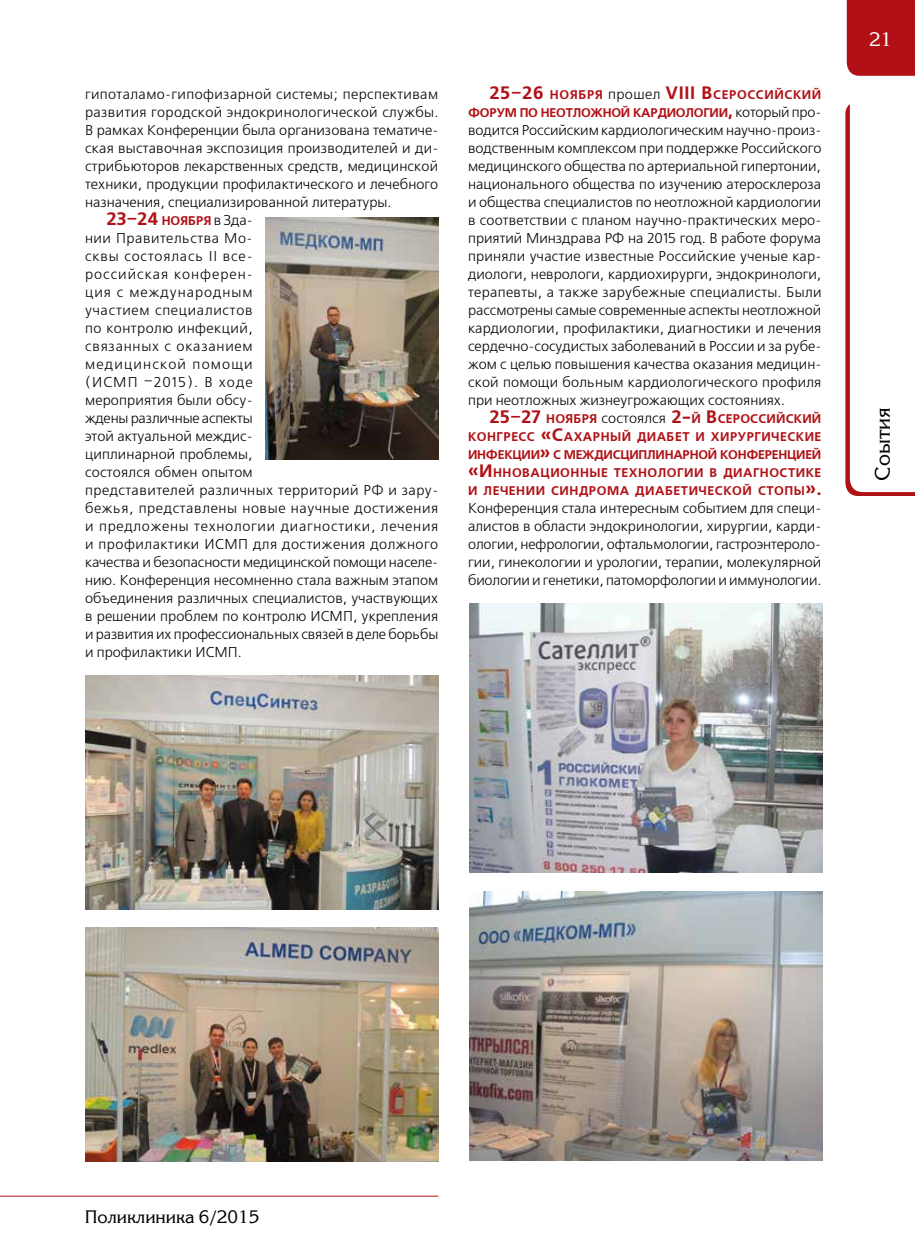
<style>
.page{position:relative;width:915px;height:1255px;background:#fff}
.page>*{position:absolute;margin:0;border:0;box-sizing:border-box;transform-origin:0 0}
.t1{font:21px "Korinna C";color:#000}
.t2{font:19.5px "Korinna C";color:#fff}
.t3{font:18px "Korinna C";color:#000}
.t4{font:14.25px/18px "Free Set C";letter-spacing:.005em;color:#000;text-align:justify}
.t5{font:700 12.6px/18px "Free Set C";letter-spacing:.04em;color:#b11116;text-align:justify}
.t6{font:700 12.6px/18px "Free Set C";letter-spacing:-.02em;color:#b11116;text-align:right}
.s1{font-size:18px}
.s2{font-weight:400;font-size:14.25px;color:#000}
</style>
<div class="page">
<div style="left:846px;top:0;width:68px;height:76px;background:#b11116"></div>
<hr style="left:0;top:1195px;width:438px;height:1px;background:#b11116">
<svg style="left:845px;top:104px;width:69px;height:392px"></svg>
<img style="left:85px;top:927px;width:353px;height:234px">
<img style="left:265px;top:217px;width:173px;height:242px">
<img style="left:85px;top:675px;width:353px;height:234px">
<img style="left:469px;top:891px;width:353px;height:269px">
<img style="left:469px;top:603px;width:353px;height:269px">
<p class="t4" style="left:85px;top:86px;width:355px">гипоталамо-гипофизарной системы; перспективам развития городской эндокринологической службы.<br>В рамках Конференции была организована тематиче&shy;ская выставочная экспозиция производителей и ди&shy;стрибьюторов лекарственных средств, медицинской техники, продукции профилактического и лечебного назначения, специализированной литературы.</p>
<p class="t5" style="left:106px;top:212px;width:148px"><span class="s1">23–24</span> ноября <span class="s2">в Зда-</span></p>
<p class="t4" style="left:85px;top:230px;width:354px;text-align:left">нии Правительства Мо-<br>сквы состоялась II все-<br>российская конферен-<br>ция с международным<br>участием специалистов<br>по контролю инфекций,<br>связанных с оказанием<br>медицинской помощи<br>(ИСМП –2015). В ходе<br>мероприятия были обсу-<br>ждены различные аспекты<br>этой актуальной междис-<br>циплинарной проблемы,<br>состоялся обмен опытом<br>представителей различных территорий РФ и зару&shy;бежья, представлены новые научные достижения и предложены технологии диагностики, лечения и профилактики ИСМП для достижения должного качества и безопасности медицинской помощи населе&shy;нию. Конференция несомненно стала важным этапом объединения различных специалистов, участвующих в решении проблем по контролю ИСМП, укрепления и развития их профессиональных связей в деле борьбы и профилактики ИСМП.</p>
<p class="t6" style="left:468px;top:86px;width:354px"><span class="s1">25–26</span> ноября <span class="s2">прошел</span> <span class="s1">VIII В</span>сероссийский форум по неотложной кардиологии<span class="s1">,</span> <span class="s2">который про-</span></p>
<p class="t4" style="left:468px;top:122px;width:355px">водится Российским кардиологическим научно-произ&shy;водственным комплексом при поддержке Российского медицинского общества по артериальной гипертонии, национального общества по изучению атеросклероза и общества специалистов по неотложной кардиологии в соответствии с планом научно-практических меро&shy;приятий Минздрава РФ на 2015 год. В работе форума приняли участие известные Российские ученые кар&shy;диологи, неврологи, кардиохирурги, эндокринологи, терапевты, а также зарубежные специалисты. Были рассмотрены самые современные аспекты неотложной кардиологии, профилактики, диагностики и лечения сердечно-сосудистых заболеваний в России и за рубе&shy;жом с целью повышения качества оказания медицин&shy;ской помощи больным кардиологического профиля при неотложных жизнеугрожающих состояниях.</p>
<p class="t5" style="left:468px;top:410px;width:354px;text-indent:21px"><span class="s1">25–27</span> ноября <span class="s2">состоялся</span> <span class="s1">2-</span>й <span class="s1">В</span>сероссийский конгресс <span class="s1">«С</span>ахарный диабет и хирургические инфекции<span class="s1">»</span> с междисциплинарной конференцией <span class="s1">«И</span> нновационные технологии в диагностике и лечении синдрома диабетической стопы<span class="s1">».</span></p>
<p class="t4" style="left:468px;top:500px;width:354px">Конференция стала интересным событием для специ&shy;алистов в области эндокринологии, хирургии, карди&shy;ологии, нефрологии, офтальмологии, гастроэнтероло&shy;гии, гинекологии и урологии, терапии, молекулярной биологии и генетики, патоморфологии и иммунологии.</p>
<h2 class="t2" style="left:868px;top:28px;width:25px">21</h2>
<h1 class="t1" style="left:870px;top:480px;width:75px;rotate:-90deg">Соытия</h1>
<p class="t3" style="left:85px;top:1206px;width:176px">Поликлиника 6/2015</p>
</div>
